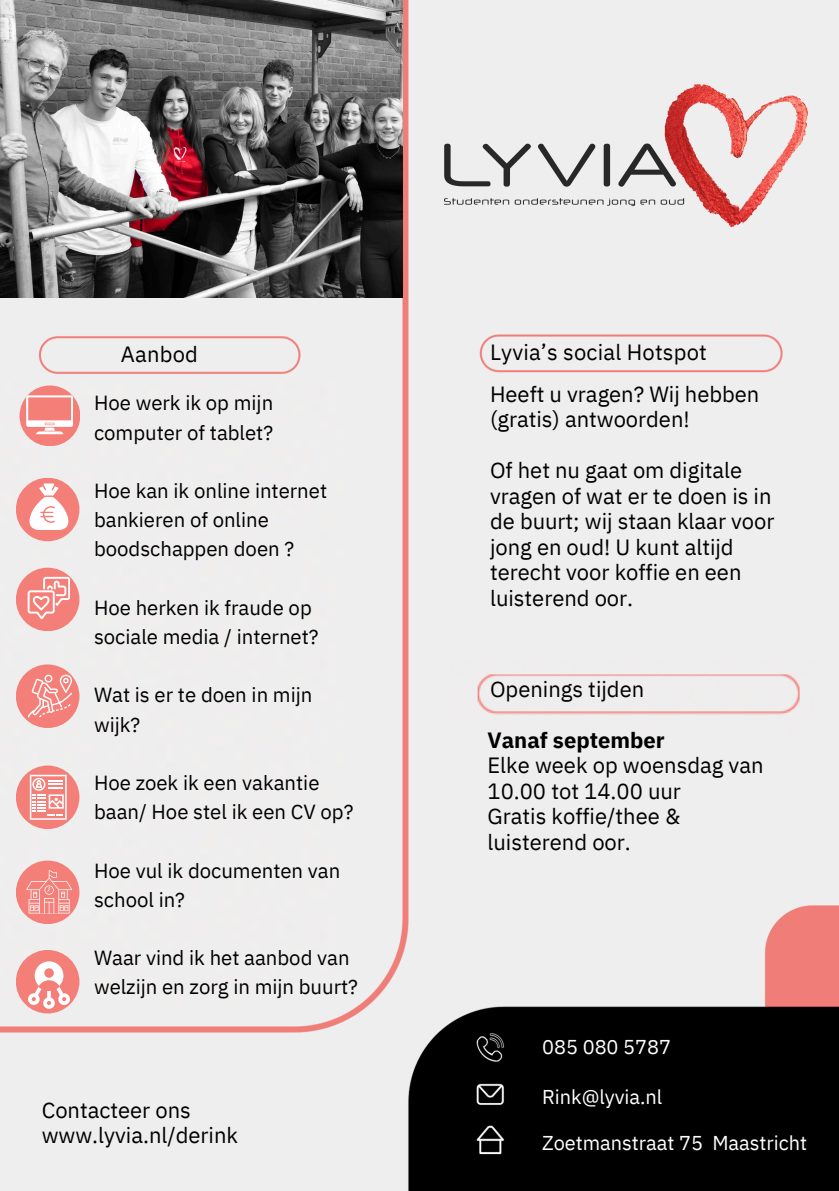
<style>
.page{position:relative;width:839px;height:1191px;background:#fff}
.page>*{position:absolute;margin:0;border:0;box-sizing:border-box;transform-origin:0 0}
.t1{font:22px/25.6px "IBM Plex Sans";color:#000}
.t2{font:20.4px/29.2px "IBM Plex Sans";color:#000}
.t3{font:20px "IBM Plex Sans";color:#fff}
.s1{font-weight:700}
</style>
<div class="page">
<img style="left:0;top:0;width:838px;height:1191px">
<div style="left:0;top:382px;width:344px;height:618px;background:#efeeee"></div>
<img style="left:0;top:0;width:402px;height:297px">
<img style="left:444px;top:84px;width:364px;height:144px">
<div style="left:20px;top:385px;width:60px;height:61px;background:#f47f79;border-radius:50%"></div>
<div style="left:16px;top:478px;width:63px;height:63px;background:#f47f79;border-radius:50%"></div>
<div style="left:16px;top:568px;width:63px;height:63px;background:#f47f79;border-radius:50%"></div>
<div style="left:16px;top:664px;width:63px;height:64px;background:#f47f79;border-radius:50%"></div>
<div style="left:16px;top:766px;width:63px;height:63px;background:#f47f79;border-radius:50%"></div>
<div style="left:16px;top:861px;width:63px;height:63px;background:#f47f79;border-radius:50%"></div>
<div style="left:16px;top:950px;width:63px;height:64px;background:#f47f79;border-radius:50%"></div>
<svg style="left:29px;top:483px;width:40px;height:47px"></svg>
<svg style="left:28px;top:577px;width:42px;height:42px"></svg>
<svg style="left:28px;top:675px;width:44px;height:43px"></svg>
<svg style="left:30px;top:775px;width:37px;height:45px"></svg>
<svg style="left:28px;top:961px;width:42px;height:48px"></svg>
<img style="left:450px;top:659px;width:364px;height:80px">
<svg style="left:26px;top:870px;width:46px;height:44px"></svg>
<svg style="left:26px;top:395px;width:47px;height:39px"></svg>
<p class="t1" style="left:121px;top:341px;width:78px">Aanbod</p>
<h1 class="t1" style="left:490px;top:339px;width:218px">Lyvia’s social Hotspot</h1>
<p class="t2" style="left:94px;top:388px;width:181px">Hoe werk ik op mijn computer of tablet?</p>
<p class="t2" style="left:94px;top:476px;width:234px">Hoe kan ik online internet bankieren of online boodschappen doen ?</p>
<p class="t2" style="left:94px;top:593px;width:226px">Hoe herken ik fraude op sociale media / internet?</p>
<h1 class="t2" style="left:94px;top:680px;width:220px">Wat is er te doen in mijn wijk?</h1>
<h1 class="t2" style="left:94px;top:768px;width:261px">Hoe zoek ik een vakantie baan/ Hoe stel ik een CV op?</h1>
<h1 class="t2" style="left:94px;top:855px;width:248px">Hoe vul ik documenten van school in?</h1>
<h1 class="t2" style="left:94px;top:943px;width:265px">Waar vind ik het aanbod van welzijn en zorg in mijn buurt?</h1>
<p class="t1" style="left:42px;top:1097px;width:198px">Contacteer ons www.lyvia.nl/derink</p>
<h1 class="t1" style="left:490px;top:381px;width:271px">Heeft u vragen? Wij hebben (gratis) antwoorden!</h1>
<h1 class="t1" style="left:490px;top:457px;width:286px">Of het nu gaat om digitale vragen of wat er te doen is in de buurt; wij staan klaar voor jong en oud! U kunt altijd terecht voor koffie en een luisterend oor.</h1>
<h1 class="t1" style="left:490px;top:676px;width:156px">Openings tijden</h1>
<h1 class="t1" style="left:487px;top:726px;width:277px"><span class="s1">Vanaf september<br></span>Elke week op woensdag van<br>10.00 tot 14.00 uur<br>Gratis koffie/thee &amp; luisterend oor.</h1>
<p class="t3" style="left:542px;top:1034px;width:130px">085 080 5787</p>
<p class="t3" style="left:542px;top:1083px;width:122px">Rink@lyvia.nl</p>
<p class="t3" style="left:542px;top:1130px;width:162px">Zoetmanstraat 75</p>
<p class="t3" style="left:712px;top:1130px;width:96px">Maastricht</p>
</div>
